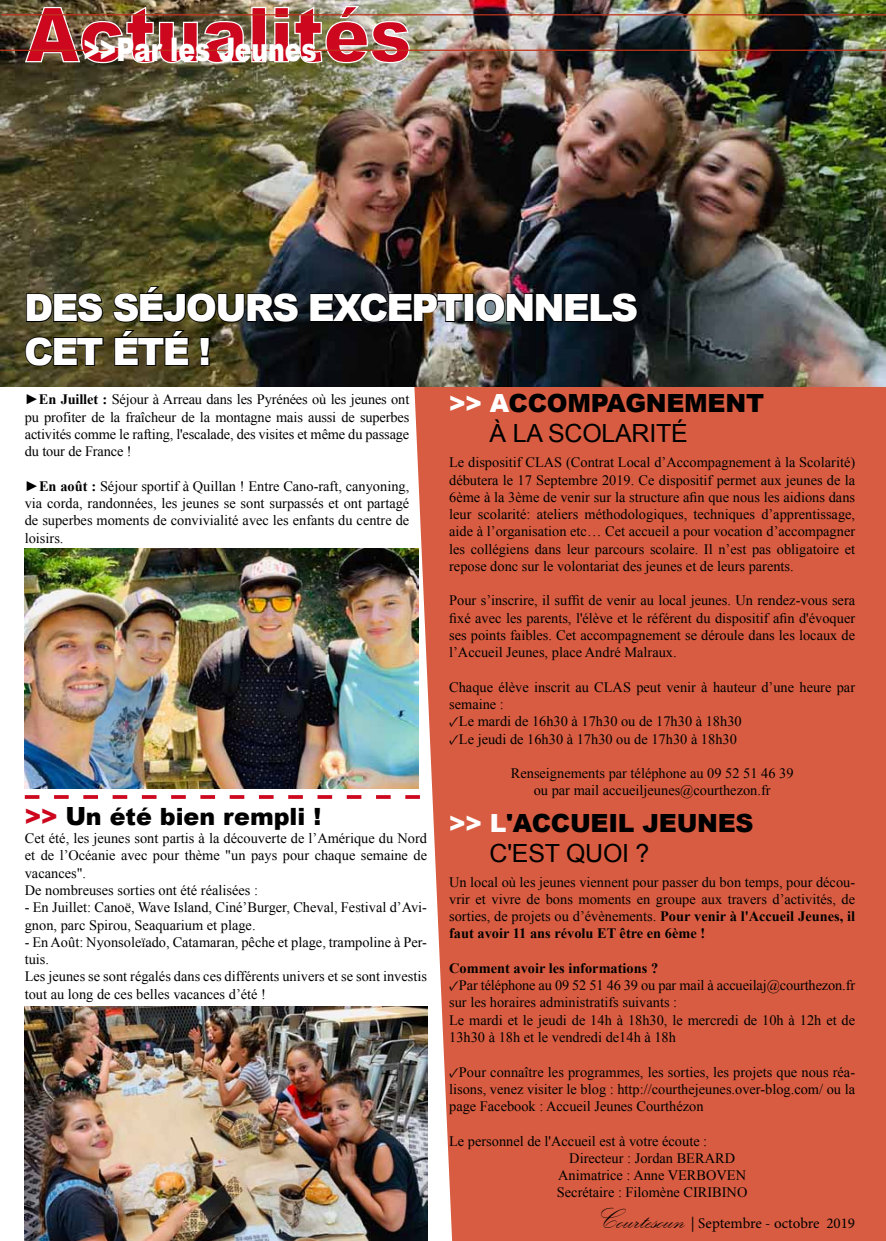
<style>
.page{position:relative;width:886px;height:1241px;background:#fff}
.page>*{position:absolute;margin:0;border:0;box-sizing:border-box;transform-origin:0 0}
.t1{font:900 75.62px "Arial";color:#cd071e;scale:.91 1}
.t2{font:900 37.5px/43.8px "Arial";letter-spacing:-.05em;color:#fff}
.t3{font:900 32.5px "Arial";color:#fff;scale:.77 1}
.t4{font:900 25px/30px "Arial";letter-spacing:-.01em;color:#000}
.t5{font:900 23.75px "Arial";color:#000}
.t6{font:15px "Minion Pro";letter-spacing:-.005em;color:#000}
.t7{font:14.38px/17.2px "Times New Roman";color:#000;text-align:justify}
.t8{font:700 14.38px "Times New Roman";color:#000}
.s1{color:#fff}
.s2{font-weight:400}
.s3{font-weight:700}
.s4{font-family:"Minion Pro"}
.s5{font-size:25px;color:#cd071e}
.s6{font-size:25px}
.s7{font-family:"Kunstler Script";font-size:30px}
</style>
<div class="page">
<div style="left:414px;top:386px;width:472px;height:854px;background:#d85c41"></div>
<img style="left:0;top:0;width:886px;height:386px">
<img style="left:24px;top:5px;width:223px;height:59px">
<div style="left:251px;top:7px;width:15px;height:55px;border:1px solid #fff"></div>
<img style="left:274px;top:5px;width:136px;height:59px">
<hr style="left:1px;top:14px;width:885px;height:1px;background:#c0341c">
<hr style="left:0;top:50px;width:886px;height:1px;background:#c0341c">
<svg style="left:25px;top:292px;width:79px;height:31px"></svg>
<img style="left:309px;top:292px;width:156px;height:31px">
<div style="left:464px;top:293px;width:10px;height:29px;border:2px solid #000"></div>
<svg style="left:475px;top:292px;width:164px;height:31px"></svg>
<svg style="left:24px;top:335px;width:81px;height:32px"></svg>
<svg style="left:112px;top:285px;width:188px;height:82px"></svg>
<svg style="left:25px;top:795px;width:395px;height:3px"></svg>
<img style="left:25px;top:1005px;width:402px;height:235px">
<img style="left:25px;top:548px;width:393px;height:240px">
<h1 class="t1" style="left:26px;top:-20px;width:425px">Actualités</h1>
<h3 class="t3" style="left:83px;top:26px;width:305px">&gt;&gt;Par les Jeunes</h3>
<h2 class="t2" style="left:24px;top:285px;width:616px">DES SÉJOURS EXCEPTIONNELS<br>CET ÉTÉ !</h2>
<h3 class="t4" style="left:489px;top:387px;width:276px;text-indent:-40px"><span class="s1">&gt;&gt; A</span>CCOMPAGNEMENT<br><span class="s2">À LA SCOLARITÉ</span></h3>
<p class="t7" style="left:25px;top:391px;width:386px">►<span class="s3">En Juillet :</span> Séjour à Arreau dans les Pyrénées où les jeunes ont pu profiter de la fraîcheur de la montagne mais aussi de superbes activités comme le rafting, l'escalade, des visites et même du passage du tour de France !</p>
<p class="t7" style="left:25px;top:477px;width:386px">►<span class="s3">En août :</span> Séjour sportif à Quillan ! Entre Cano-raft, canyoning, via corda, randonnées, les jeunes se sont surpassés et ont partagé de superbes moments de convivialité avec les enfants du centre de loisirs.</p>
<p class="t7" style="left:449px;top:453px;width:407px">Le dispositif CLAS (Contrat Local d’Accompagnement à la Scolarité) débutera le 17 Septembre 2019. Ce dispositif permet aux jeunes de la 6ème à la 3ème de venir sur la structure afin que nous les aidions dans leur scolarité: ateliers méthodologiques, techniques d’apprentissage, aide à l’organisation etc… Cet accueil a pour vocation d’accompagner les collégiens dans leur parcours scolaire. Il n’est pas obligatoire et repose donc sur le volontariat des jeunes et de leurs parents.</p>
<p class="t7" style="left:449px;top:591px;width:407px">Pour s’inscrire, il suffit de venir au local jeunes. Un rendez-vous sera fixé avec les parents, l'élève et le référent du dispositif afin d'évoquer ses points faibles. Cet accompagnement se déroule dans les locaux de l’Accueil Jeunes, place André Malraux.</p>
<p class="t7" style="left:449px;top:678px;width:407px">Chaque élève inscrit au CLAS peut venir à hauteur d’une heure par semaine :</p>
<p class="t7" style="left:449px;top:712px;width:294px"><span class="s4">✓</span>Le mardi de 16h30 à 17h30 ou de 17h30 à 18h30</p>
<p class="t7" style="left:449px;top:729px;width:289px"><span class="s4">✓</span>Le jeudi de 16h30 à 17h30 ou de 17h30 à 18h30</p>
<p class="t7" style="left:511px;top:764px;width:284px;text-align:center">Renseignements par téléphone au 09 52 51 46 39 ou par mail accueiljeunes@courthezon.fr</p>
<h3 class="t4" style="left:489px;top:806px;width:266px;text-indent:-40px"><span class="s1">&gt;&gt; L</span>'ACCUEIL JEUNES<br><span class="s2">C'EST QUOI ?</span></h3>
<p class="t7" style="left:449px;top:872px;width:407px">Un local où les jeunes viennent pour passer du bon temps, pour décou&shy;vrir et vivre de bons moments en groupe aux travers d’activités, de sorties, de projets ou d’évènements. <span class="s3">Pour venir à l'Accueil Jeunes, il faut avoir 11 ans révolu ET être en 6ème !</span></p>
<p class="t8" style="left:449px;top:958px;width:210px">Comment avoir les informations ?</p>
<p class="t7" style="left:449px;top:976px;width:407px;text-align:left"><span class="s4">✓</span>Par téléphone au 09 52 51 46 39 ou par mail à accueilaj@courthezon.fr sur les horaires administratifs suivants :<br>Le mardi et le jeudi de 14h à 18h30, le mercredi de 10h à 12h et de 13h30 à 18h et le vendredi de14h à 18h</p>
<p class="t7" style="left:449px;top:1062px;width:407px"><span class="s4">✓</span>Pour connaître les programmes, les sorties, les projets que nous réa&shy;lisons, venez visiter le blog : http://courthejeunes.over-blog.com/ ou la page Facebook : Accueil Jeunes Courthézon</p>
<p class="t7" style="left:449px;top:1131px;width:260px">Le personnel de l'Accueil est à votre écoute :</p>
<p class="t7" style="left:569px;top:1148px;width:167px">Directeur : Jordan BERARD</p>
<p class="t7" style="left:558px;top:1166px;width:189px">Animatrice : Anne VERBOVEN</p>
<p class="t7" style="left:557px;top:1183px;width:192px">Secrétaire : Filomène CIRIBINO</p>
<h3 class="t5" style="left:25px;top:799px;width:298px"><span class="s5">&gt;&gt;</span> <span class="s6">U</span>n été bien rempli !</h3>
<p class="t7" style="left:25px;top:829px;width:404px;text-align:left">Cet été, les jeunes sont partis à la découverte de l’Amérique du Nord et de l’Océanie avec pour thème "un pays pour chaque semaine de vacances".<br>De nombreuses sorties ont été réalisées :</p>
<p class="t7" style="left:25px;top:898px;width:404px">- En Juillet: Canoë, Wave Island, Ciné’Burger, Cheval, Festival d’Avi&shy;gnon, parc Spirou, Seaquarium et plage.</p>
<p class="t7" style="left:25px;top:932px;width:404px;text-align:left">- En Août: Nyonsoleïado, Catamaran, pêche et plage, trampoline à Per&shy;tuis.<br>Les jeunes se sont régalés dans ces différents univers et se sont investis tout au long de ces belles vacances d’été !</p>
<p class="t6" style="left:593px;top:1212px;width:264px"><span class="s7">Courtesoun</span> | Septembre - octobre 2019</p>
</div>
